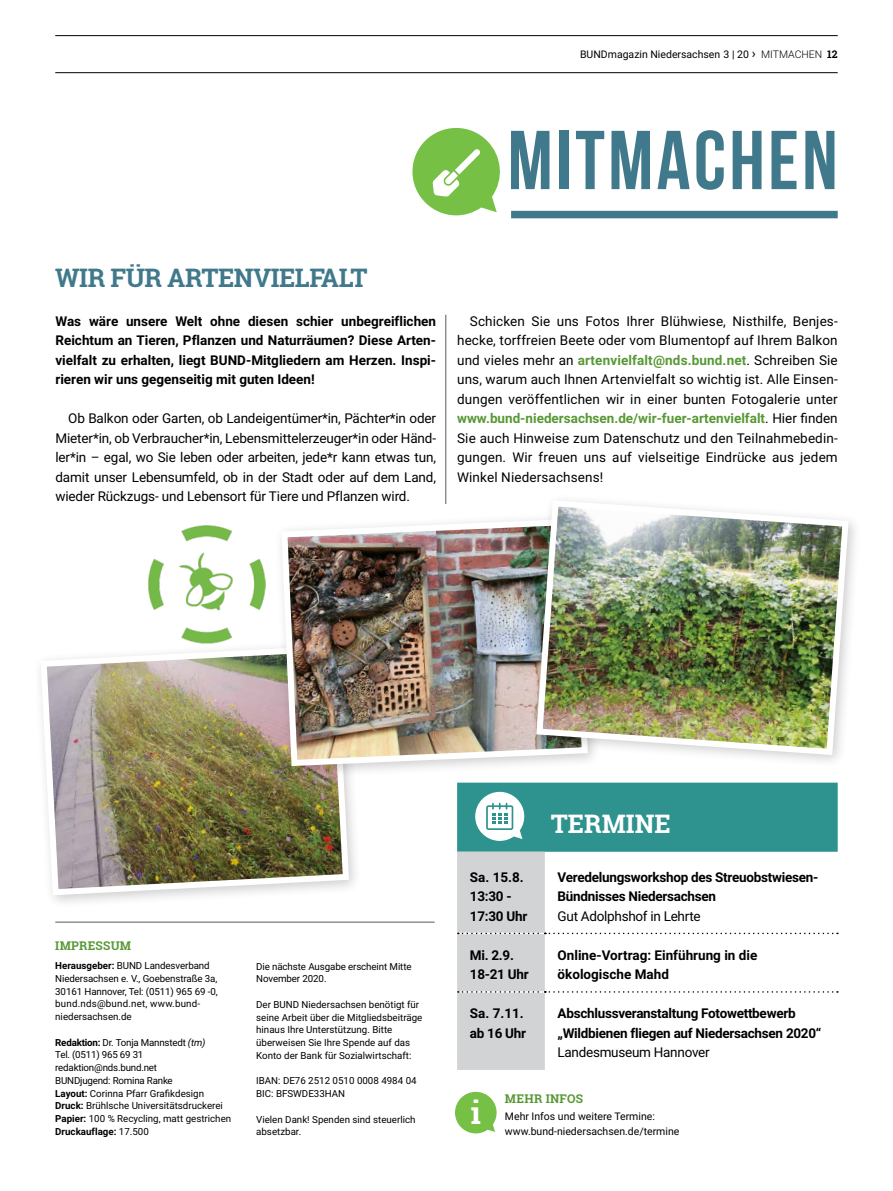
<style>
.page{position:relative;width:893px;height:1191px;background:#fff}
.page>*{position:absolute;margin:0;border:0;box-sizing:border-box;transform-origin:0 0}
.t1{font:700 83.25px "Bebas Neue";letter-spacing:.04em;color:#40798b}
.t2{font:700 31.35px "Roboto Slab";color:#fff}
.t3{font:700 25.5px "Roboto Slab";letter-spacing:-.02em;color:#40798b}
.t4{font:700 25.5px "Roboto Slab";color:#fff}
.t5{font:13.5px/19.5px "Roboto";letter-spacing:-.01em;color:#000;text-align:justify}
.t6{font:700 13.5px/19.5px "Roboto";letter-spacing:-.02em;color:#000}
.t7{font:700 13.5px/19.5px "Roboto";color:#000}
.t8{font:700 12px "Roboto Slab";letter-spacing:.02em;color:#579835}
.t9{font:10.5px/15px "Roboto";color:#000}
.t10{font:9.75px/12.8px "Roboto";color:#000}
.s1{font-size:13.5px}
.s2{font-weight:300}
.s3{font-family:"Roboto Slab";font-weight:700}
.s4{font-weight:700;color:#579835}
.s5{font-weight:700}
.s6{font-style:italic}
</style>
<div class="page">
<svg style="left:412px;top:128px;width:88px;height:87px"></svg>
<div style="left:511px;top:211px;width:327px;height:7px;background:#40798b"></div>
<hr style="left:55px;top:921px;width:380px;height:1px;background:#58595b">
<hr style="left:445px;top:315px;width:1px;height:189px;background:#58595b">
<img style="left:40px;top:643px;width:312px;height:255px">
<div style="left:273px;top:511px;width:329px;height:268px;background:#000;opacity:.2"></div>
<img style="left:278px;top:515px;width:250px;height:254px">
<div style="left:528px;top:492px;width:334px;height:277px;background:#000;opacity:.2"></div>
<img style="left:533px;top:497px;width:319px;height:261px">
<svg style="left:457px;top:782px;width:381px;height:288px"></svg>
<img style="left:148px;top:525px;width:118px;height:118px">
<svg style="left:455px;top:1091px;width:42px;height:42px"></svg>
<hr style="left:55px;top:72px;width:783px;height:1px;background:#000">
<hr style="left:55px;top:35px;width:783px;height:1px;background:#000">
<p class="t9" style="left:580px;top:46px;width:259px">BUNDmagazin Niedersachsen 3 | 20 <span class="s1">›</span> <span class="s2">MITMACHEN</span> <span class="s3">12</span></p>
<h1 class="t1" style="left:508px;top:115px;width:331px">MITMACHEN</h1>
<h3 class="t3" style="left:55px;top:260px;width:314px">WIR FÜR ARTENVIELFALT</h3>
<p class="t6" style="left:55px;top:311px;width:382px;text-align:justify">Was wäre unsere Welt ohne diesen schier unbegreiflichen Reichtum an Tieren, Pflanzen und Naturräumen? Diese Arten&shy;vielfalt zu erhalten, liegt BUND-Mitgliedern am Herzen. Inspi&shy;rieren wir uns gegenseitig mit guten Ideen!</p>
<p class="t5" style="left:55px;top:408px;width:382px;text-indent:13px">Ob Balkon oder Garten, ob Landeigentümer*in, Pächter*in oder Mieter*in, ob Verbraucher*in, Lebensmittelerzeuger*in oder Händ&shy;ler*in – egal, wo Sie leben oder arbeiten, jede*r kann etwas tun, damit unser Lebensumfeld, ob in der Stadt oder auf dem Land, wieder Rückzugs- und Lebensort für Tiere und Pflanzen wird.</p>
<p class="t5" style="left:457px;top:310px;width:382px;text-indent:13px">Schicken Sie uns Fotos Ihrer Blühwiese, Nisthilfe, Benjes&shy;hecke, torffreien Beete oder vom Blumentopf auf Ihrem Balkon und vieles mehr an <span class="s4">artenvielfalt@nds.bund.net</span>. Schreiben Sie uns, warum auch Ihnen Artenvielfalt so wichtig ist. Alle Einsen&shy;dungen veröffentlichen wir in einer bunten Fotogalerie unter <span class="s4">www.bund-niedersachsen.de/wir-fuer-artenvielfalt</span>. Hier finden Sie auch Hinweise zum Datenschutz und den Teilnahmebedin&shy;gungen. Wir freuen uns auf vielseitige Eindrücke aus jedem Winkel Niedersachsens!</p>
<p class="t8" style="left:55px;top:938px;width:77px">IMPRESSUM</p>
<p class="t10" style="left:55px;top:959px;width:164px"><span class="s5">Herausgeber:</span> BUND Landesverband<br>Niedersachsen e. V., Goebenstraße 3a,<br>30161 Hannover, Tel: (0511) 965 69 -0, bund.nds@bund.net, www.bund&shy;niedersachsen.de</p>
<p class="t10" style="left:55px;top:1035px;width:177px"><span class="s5">Redaktion:</span> Dr. Tonja Mannstedt <span class="s6">(tm)<br></span>Tel. (0511) 965 69 31 redaktion@nds.bund.net<br>BUNDjugend: Romina Ranke<br><span class="s5">Layout:</span> Corinna Pfarr Grafikdesign<br><span class="s5">Druck:</span> Brühlsche Universitätsdruckerei<br><span class="s5">Papier:</span> 100 % Recycling, matt gestrichen<br><span class="s5">Druckauflage:</span> 17.500</p>
<p class="t10" style="left:256px;top:959px;width:157px">Die nächste Ausgabe erscheint Mitte<br>November 2020.</p>
<p class="t10" style="left:256px;top:997px;width:168px">Der BUND Niedersachsen benötigt für seine Arbeit über die Mitgliedsbeiträge hinaus Ihre Unterstützung. Bitte überweisen Sie Ihre Spende auf das Konto der Bank für Sozialwirtschaft:</p>
<p class="t10" style="left:256px;top:1074px;width:162px">IBAN: DE76 2512 0510 0008 4984 04<br>BIC: BFSWDE33HAN</p>
<p class="t10" style="left:256px;top:1112px;width:161px">Vielen Dank! Spenden sind steuerlich absetzbar.</p>
<h3 class="t4" style="left:551px;top:806px;width:121px">TERMINE</h3>
<p class="t6" style="left:470px;top:866px;width:59px">Sa. 15.8.<br>13:30 -<br>17:30 Uhr</p>
<p class="t6" style="left:558px;top:866px;width:262px">Veredelungsworkshop des Streuobstwiesen-<br>Bündnisses Niedersachsen</p>
<p class="t5" style="left:558px;top:905px;width:145px">Gut Adolphshof in Lehrte</p>
<p class="t6" style="left:470px;top:944px;width:60px">Mi. 2.9.<br>18-21 Uhr</p>
<p class="t7" style="left:558px;top:944px;width:201px">Online-Vortrag: Einführung in die ökologische Mahd</p>
<p class="t6" style="left:470px;top:1003px;width:58px">Sa. 7.11. ab 16 Uhr</p>
<p class="t6" style="left:558px;top:1003px;width:265px">Abschlussveranstaltung Fotowettbewerb „Wildbienen fliegen auf Niedersachsen 2020“</p>
<p class="t5" style="left:558px;top:1042px;width:154px">Landesmuseum Hannover</p>
<p class="t8" style="left:505px;top:1090px;width:80px">MEHR INFOS</p>
<p class="t9" style="left:505px;top:1108px;width:176px">Mehr Infos und weitere Termine: www.bund-niedersachsen.de/termine</p>
<h2 class="t2" style="left:471px;top:1091px;width:12px">i</h2>
</div>
